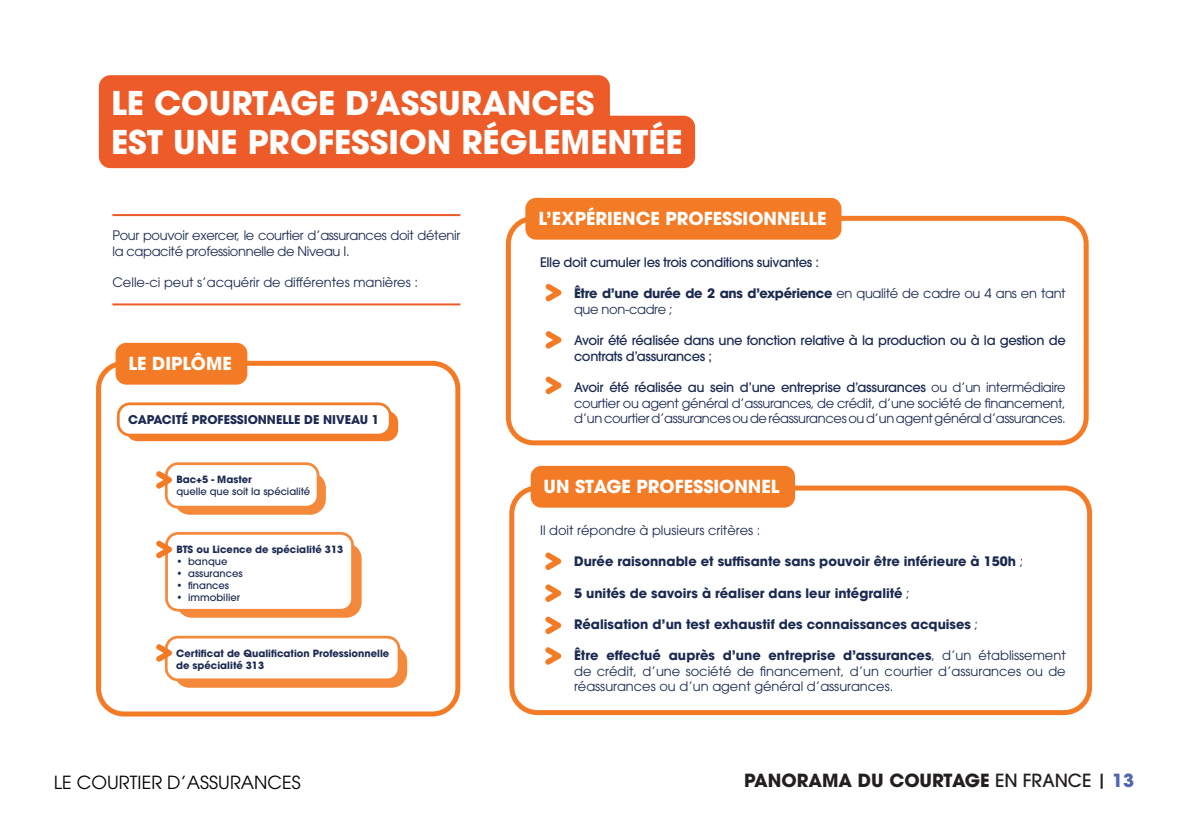
<style>
.page{position:relative;width:1191px;height:840px;background:#fff}
.page>*{position:absolute;margin:0;border:0;box-sizing:border-box;transform-origin:0 0}
.t1{font:700 32.4px/39px "ITC Avant Garde Pro";color:#fff}
.t2{font:700 18px "ITC Avant Garde Pro";color:#231f20}
.t3{font:18px "ITC Avant Garde Pro";color:#000001}
.t4{font:700 17.8px "ITC Avant Garde Pro";color:#fff}
.t5{font:13px/15.6px "ITC Avant Garde Pro";letter-spacing:-.025em;color:#1b2951}
.t6{font:700 13px "ITC Avant Garde Pro";color:#1b2951}
.t7{font:500 13px/15.6px "ITC Avant Garde Pro";letter-spacing:-.025em;color:#1b2951}
.t8{font:13px "ITC Avant Garde Pro";color:#1b2951}
.t9{font:700 12px "ITC Avant Garde Pro";color:#1c2951}
.t10{font:700 10px/12px "ITC Avant Garde Pro";color:#1c2951}
.t11{font:500 10px "ITC Avant Garde Pro";color:#1b2951}
.s1{font-weight:700}
.s2{font-weight:500}
.s3{font-weight:400}
.s4{color:#5066af}
</style>
<div class="page">
<div style="left:506px;top:216px;width:582px;height:229px;border:5px solid #f47b25;border-radius:25px"></div>
<div style="left:509px;top:485px;width:583px;height:229px;border:5px solid #f47b25;border-radius:25px"></div>
<div style="left:525px;top:198px;width:316px;height:41px;background:#f47b25;border-radius:11px"></div>
<div style="left:531px;top:465px;width:264px;height:42px;background:#f47b25;border-radius:11px"></div>
<div style="left:96px;top:360px;width:364px;height:356px;border:5px solid #f47b25;border-radius:25px"></div>
<div style="left:99px;top:75px;width:511px;height:59px;background:#ed5b28;border-radius:12px"></div>
<div style="left:99px;top:116px;width:596px;height:52px;background:#ed5b28;border-radius:12px"></div>
<div style="left:174px;top:472px;width:152px;height:42px;background:#f5893b;border-radius:16px"></div>
<div style="left:174px;top:645px;width:233px;height:42px;background:#f5893b;border-radius:16px"></div>
<div style="left:126px;top:410px;width:272px;height:31px;background:#f47b27;border-radius:11px"></div>
<div style="left:176px;top:542px;width:185px;height:75px;background:#f5893b;border-radius:16px"></div>
<div style="left:118px;top:403px;width:272px;height:32px;background:#fff;border-radius:12px"></div>
<div style="left:117px;top:402px;width:274px;height:34px;border:3px solid #f47b27;border-radius:12px"></div>
<div style="left:166px;top:463px;width:152px;height:44px;background:#fff;border-radius:12px"></div>
<div style="left:165px;top:462px;width:154px;height:46px;border:3px solid #f5893b;border-radius:12px"></div>
<div style="left:166px;top:533px;width:186px;height:77px;background:#fff;border-radius:12px"></div>
<div style="left:165px;top:531px;width:189px;height:80px;border:3px solid #f5893b;border-radius:12px"></div>
<div style="left:166px;top:636px;width:233px;height:43px;background:#fff;border-radius:12px"></div>
<div style="left:165px;top:635px;width:235px;height:45px;border:3px solid #f5893b;border-radius:12px"></div>
<hr style="left:112px;top:303px;width:348px;height:2px;background:#ec5b27">
<hr style="left:112px;top:214px;width:348px;height:2px;background:#ec5b27">
<svg style="left:545px;top:283px;width:16px;height:18px"></svg>
<svg style="left:545px;top:331px;width:16px;height:18px"></svg>
<svg style="left:545px;top:376px;width:16px;height:18px"></svg>
<svg style="left:545px;top:552px;width:16px;height:18px"></svg>
<svg style="left:545px;top:584px;width:16px;height:18px"></svg>
<svg style="left:545px;top:616px;width:16px;height:18px"></svg>
<svg style="left:545px;top:647px;width:16px;height:17px"></svg>
<div style="left:116px;top:342px;width:131px;height:42px;background:#f47b25;border-radius:11px"></div>
<svg style="left:156px;top:470px;width:16px;height:19px"></svg>
<svg style="left:156px;top:540px;width:16px;height:18px"></svg>
<svg style="left:156px;top:643px;width:16px;height:18px"></svg>
<p class="t1" style="left:111px;top:83px;width:573px">LE COURTAGE D’ASSURANCES<br>EST UNE PROFESSION RÉGLEMENTÉE</p>
<p class="t5" style="left:112px;top:227px;width:349px">Pour pouvoir exercer, le courtier d’assurances doit détenir la capacité professionnelle de Niveau I.</p>
<p class="t8" style="left:112px;top:274px;width:307px">Celle-ci peut s’acquérir de différentes manières :</p>
<p class="t4" style="left:129px;top:351px;width:105px">LE DIPLÔME</p>
<p class="t9" style="left:128px;top:411px;width:252px">CAPACITÉ PROFESSIONNELLE DE NIVEAU 1</p>
<p class="t10" style="left:176px;top:473px;width:77px">Bac+5 - Master</p>
<p class="t11" style="left:176px;top:484px;width:135px">quelle que soit la spécialité</p>
<p class="t10" style="left:176px;top:543px;width:168px">BTS ou Licence de spécialité 313</p>
<p class="t11" style="left:176px;top:554px;width:52px">• banque</p>
<p class="t11" style="left:176px;top:566px;width:68px">• assurances</p>
<p class="t11" style="left:176px;top:578px;width:54px">• finances</p>
<p class="t11" style="left:176px;top:590px;width:65px">• immobilier</p>
<p class="t10" style="left:176px;top:647px;width:215px">Certificat de Qualification Professionnelle de spécialité 313</p>
<p class="t3" style="left:54px;top:771px;width:248px">LE COURTIER D’ASSURANCES</p>
<p class="t4" style="left:538px;top:206px;width:290px">L’EXPÉRIENCE PROFESSIONNELLE</p>
<p class="t7" style="left:540px;top:254px;width:280px">Elle doit cumuler les trois conditions suivantes :</p>
<p class="t5" style="left:574px;top:285px;width:493px;text-indent:-23px"><span class="s1">• Être d’une durée de 2 ans d’expérience</span> en qualité de cadre ou 4 ans en tant que non-cadre ;</p>
<p class="t7" style="left:574px;top:332px;width:493px;text-indent:-23px">• Avoir été réalisée dans une fonction relative à la production ou à la gestion de contrats d’assurances ;</p>
<p class="t5" style="left:574px;top:379px;width:493px;text-align:justify;text-indent:-23px"><span class="s2">• Avoir été réalisée au sein d’une entreprise d’assurances</span> ou d’un intermédiaire courtier ou agent général d’assurances, de crédit, d’une société de financement, d’un courtier d’assurances ou de réassurances ou d’un agent général d’assurances.</p>
<p class="t4" style="left:543px;top:474px;width:237px">UN STAGE PROFESSIONNEL</p>
<p class="t8" style="left:540px;top:522px;width:222px">Il doit répondre à plusieurs critères :</p>
<p class="t6" style="left:551px;top:552px;width:473px">• Durée raisonnable et suffisante sans pouvoir être inférieure à 150h <span class="s3">;</span></p>
<p class="t6" style="left:551px;top:583px;width:360px">• 5 unités de savoirs à réaliser dans leur intégralité <span class="s3">;</span></p>
<p class="t6" style="left:551px;top:615px;width:428px">• Réalisation d’un test exhaustif des connaissances acquises <span class="s3">;</span></p>
<p class="t5" style="left:574px;top:647px;width:493px;text-align:justify;text-indent:-23px"><span class="s1">• Être effectué auprès d’une entreprise d’assurances</span>, d’un établissement de crédit, d’une société de financement, d’un courtier d’assurances ou de réassurances ou d’un agent général d’assurances.</p>
<p class="t2" style="left:744px;top:767px;width:391px">PANORAMA DU COURTAGE <span class="s2">EN FRANCE |</span> <span class="s4">13</span></p>
</div>
